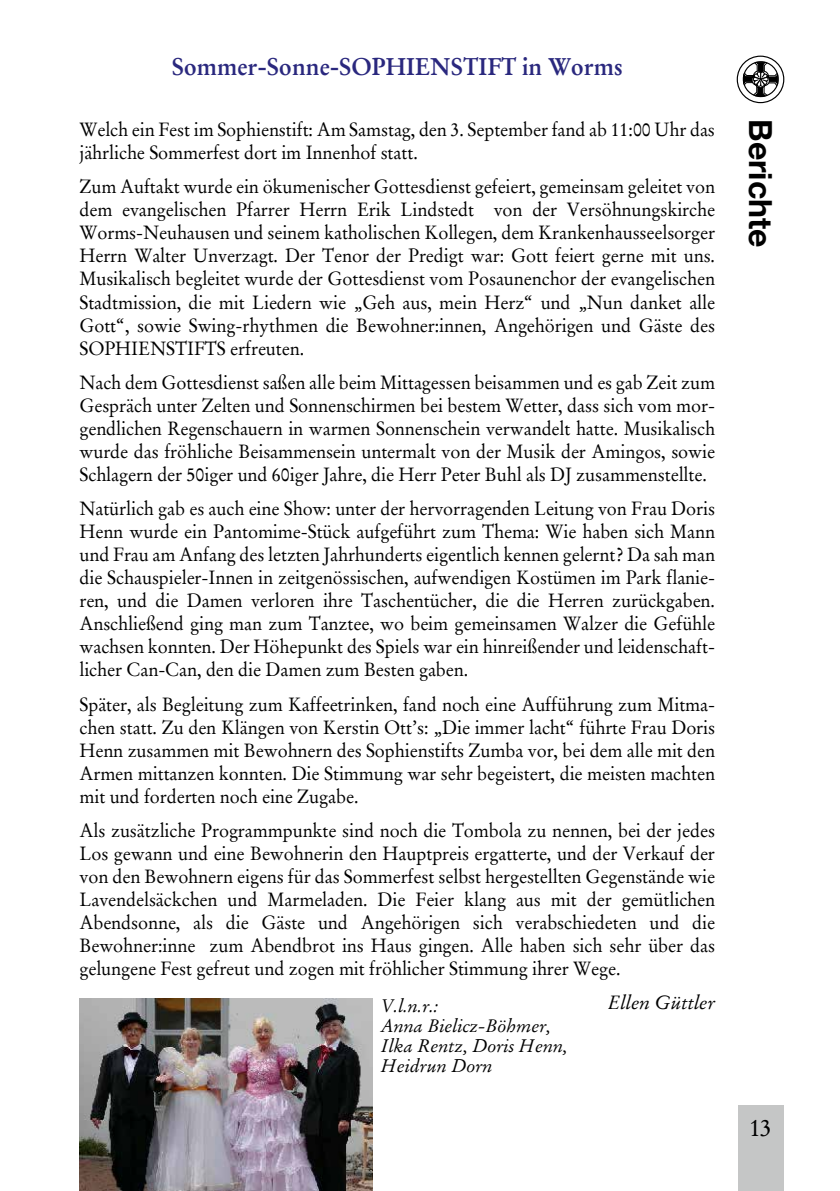
<style>
.page{position:relative;width:840px;height:1191px;background:#fff}
.page>*{position:absolute;margin:0;border:0;box-sizing:border-box;transform-origin:0 0}
.t1{font:700 32px "Helvetica Neue LT Pro";color:#000}
.t2{font:700 24px "Stempel Garamond";color:#2a287e;scale:.95 1}
.t3{font:24px "Stempel Garamond";color:#000}
.t4{font:19px/23px "Stempel Garamond";letter-spacing:-.005em;color:#000;text-align:justify;scale:.95 1}
.t5{font:italic 19px "Stempel Garamond";color:#000}
.t6{font:italic 18px/20px "Stempel Garamond";color:#000}
</style>
<div class="page">
<div style="left:737px;top:1106px;width:45px;height:85px;background:#c5c6c6"></div>
<div style="left:736px;top:56px;width:47px;height:47px;border:1px solid #000;border-radius:50%"></div>
<div style="left:742px;top:61px;width:36px;height:36px;border:1px solid #000;border-radius:50%"></div>
<svg style="left:743px;top:62px;width:34px;height:35px"></svg>
<img style="left:79px;top:998px;width:293px;height:193px">
<p class="t2" style="left:171px;top:53px;width:476px">Sommer-Sonne-SOPHIENSTIFT in Worms</p>
<p class="t4" style="left:79px;top:118px;width:670px">Welch ein Fest im Sophienstift: Am Samstag, den 3. September fand ab 11:00 Uhr das jährliche Sommerfest dort im Innenhof statt.</p>
<p class="t4" style="left:79px;top:176px;width:670px">Zum Auftakt wurde ein ökumenischer Gottesdienst gefeiert, gemeinsam geleitet von dem evangelischen Pfarrer Herrn Erik Lindstedt von der Versöhnungskirche Worms-Neuhausen und seinem katholischen Kollegen, dem Krankenhausseelsorger Herrn Walter Unverzagt. Der Tenor der Predigt war: Gott feiert gerne mit uns.<br>Musikalisch begleitet wurde der Gottesdienst vom Posaunenchor der evangelischen Stadtmission, die mit Liedern wie „Geh aus, mein Herz“ und „Nun danket alle Gott“, sowie Swing-rhythmen die Bewohner:innen, Angehörigen und Gäste des SOPHIENSTIFTS erfreuten.</p>
<p class="t4" style="left:79px;top:371px;width:670px">Nach dem Gottesdienst saßen alle beim Mittagessen beisammen und es gab Zeit zum Gespräch unter Zelten und Sonnenschirmen bei bestem Wetter, dass sich vom mor&shy;gendlichen Regenschauern in warmen Sonnenschein verwandelt hatte. Musikalisch wurde das fröhliche Beisammensein untermalt von der Musik der Amingos, sowie Schlagern der 50iger und 60iger Jahre, die Herr Peter Buhl als DJ zusammenstellte.</p>
<p class="t4" style="left:79px;top:497px;width:670px">Natürlich gab es auch eine Show: unter der hervorragenden Leitung von Frau Doris Henn wurde ein Pantomime-Stück aufgeführt zum Thema: Wie haben sich Mann und Frau am Anfang des letzten Jahrhunderts eigentlich kennen gelernt? Da sah man die Schauspieler-Innen in zeitgenössischen, aufwendigen Kostümen im Park flanie&shy;ren, und die Damen verloren ihre Taschentücher, die die Herren zurückgaben.<br>Anschließend ging man zum Tanztee, wo beim gemeinsamen Walzer die Gefühle wachsen konnten. Der Höhepunkt des Spiels war ein hinreißender und leidenschaft&shy;licher Can-Can, den die Damen zum Besten gaben.</p>
<p class="t4" style="left:79px;top:693px;width:670px">Später, als Begleitung zum Kaffeetrinken, fand noch eine Aufführung zum Mitma&shy;chen statt. Zu den Klängen von Kerstin Ott’s: „Die immer lacht“ führte Frau Doris Henn zusammen mit Bewohnern des Sophienstifts Zumba vor, bei dem alle mit den Armen mittanzen konnten. Die Stimmung war sehr begeistert, die meisten machten mit und forderten noch eine Zugabe.</p>
<p class="t4" style="left:79px;top:819px;width:670px">Als zusätzliche Programmpunkte sind noch die Tombola zu nennen, bei der jedes Los gewann und eine Bewohnerin den Hauptpreis ergatterte, und der Verkauf der von den Bewohnern eigens für das Sommerfest selbst hergestellten Gegenstände wie Lavendelsäckchen und Marmeladen. Die Feier klang aus mit der gemütlichen Abendsonne, als die Gäste und Angehörigen sich verabschiedeten und die Bewohner:inne zum Abendbrot ins Haus gingen. Alle haben sich sehr über das gelungene Fest gefreut und zogen mit fröhlicher Stimmung ihrer Wege.</p>
<p class="t6" style="left:380px;top:996px;width:59px">V.l.n.r.:</p>
<p class="t5" style="left:607px;top:992px;width:109px">Ellen Güttler</p>
<p class="t6" style="left:380px;top:1016px;width:188px">Anna Bielicz-Böhmer,<br>Ilka Rentz, Doris Henn,<br>Heidrun Dorn</p>
<h1 class="t1" style="left:779px;top:119px;width:130px;rotate:90deg">Berichte</h1>
<p class="t3" style="left:748px;top:1113px;width:24px">13</p>
</div>
